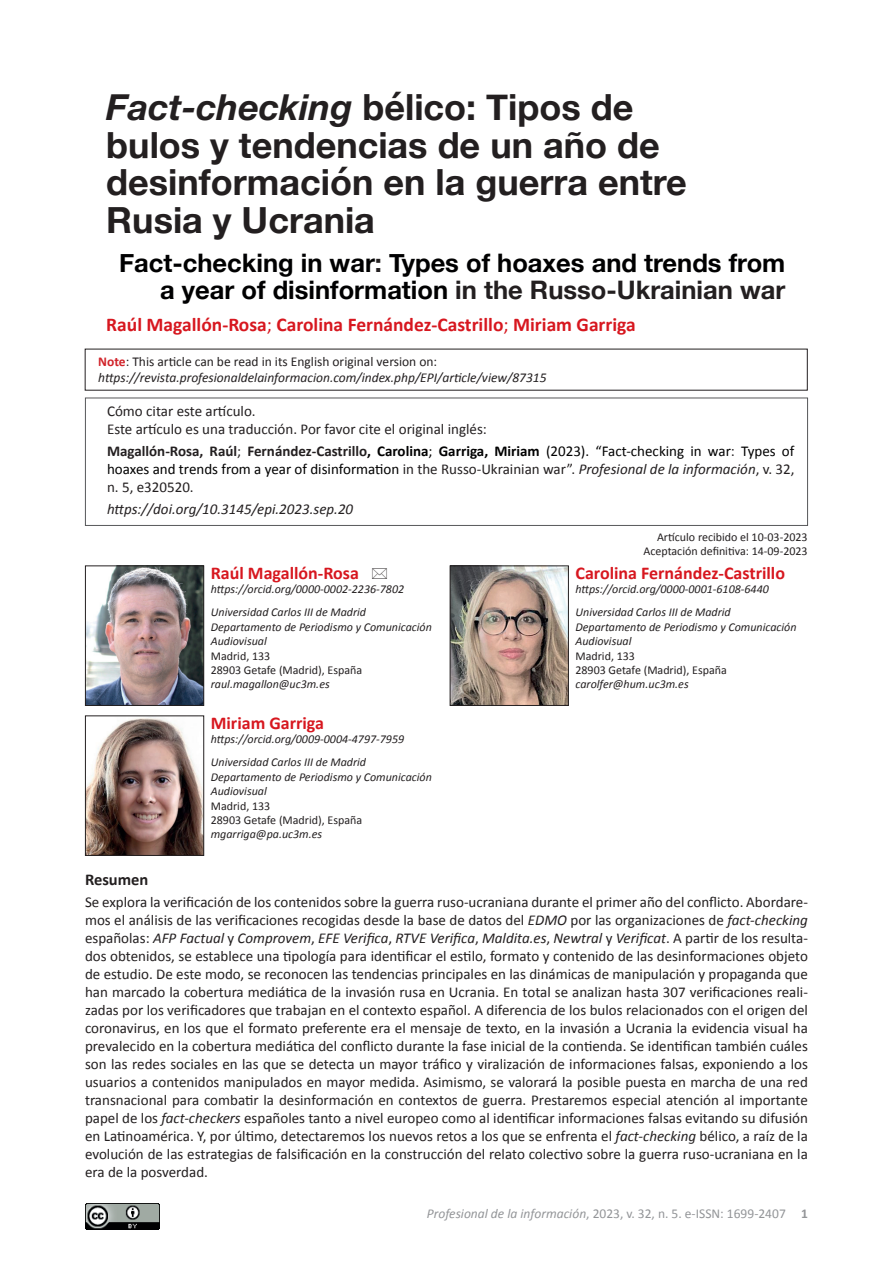
<style>
.page{position:relative;width:893px;height:1263px;background:#fff}
.page>*{position:absolute;margin:0;border:0;box-sizing:border-box;transform-origin:0 0}
.t1{font:700 36px/37.5px "Helvetica Neue";color:#231f20}
.t2{font:700 25.5px/27px "Helvetica Neue";color:#000001;text-align:right}
.t3{font:700 19.5px "Calibri";color:#d7171f}
.t4{font:700 18px "Calibri";color:#d7171f}
.t5{font:700 16.5px "Calibri";color:#231f20}
.t6{font:15px/18px "Calibri";color:#231f20}
.t7{font:15px/18px "Calibri";color:#000001;text-align:justify}
.t8{font:italic 15px "Calibri";color:#231f20}
.t9{font:italic 13.5px/16.2px "Calibri";color:#231f20}
.t10{font:13.5px "Calibri";color:#939598}
.t11{font:italic 12px/23px "Calibri";color:#231f20}
.t12{font:12px/14.4px "Calibri";color:#231f20}
.s1{font-style:italic}
.s2{color:#231f20}
.s3{font-weight:400}
.s4{font-weight:700;font-style:normal;color:#d1232a}
.s5{font-style:normal}
.s6{font-weight:700;color:#231f20}
.s7{font-weight:700}
.s8{font-style:italic;color:#231f20}
</style>
<div class="page">
<div style="left:85px;top:398px;width:723px;height:128px;border:1px solid #57585a"></div>
<img style="left:87px;top:567px;width:115px;height:137px">
<div style="left:85px;top:565px;width:119px;height:141px;border:1px solid #231f20"></div>
<img style="left:452px;top:567px;width:115px;height:137px">
<div style="left:450px;top:565px;width:119px;height:141px;border:1px solid #231f20"></div>
<img style="left:86px;top:1203px;width:74px;height:26px">
<img style="left:87px;top:717px;width:115px;height:137px">
<div style="left:85px;top:715px;width:119px;height:141px;border:1px solid #231f20"></div>
<h1 class="t1" style="left:106px;top:90px;width:582px"><span class="s1">Fact-checking</span> bélico: Tipos de bulos y tendencias de un año de desinformación en la guerra entre<br>Rusia y Ucrania</h1>
<h2 class="t2" style="left:119px;top:250px;width:668px">Fact-checking in war<span class="s2">:</span> Types of hoaxes and trends from a year of disinformation <span class="s2">in the Russo-Ukrainian war</span></h2>
<h3 class="t3" style="left:106px;top:313px;width:531px">Raúl Magallón-Rosa<span class="s3">;</span> Carolina Fernández-Castrillo<span class="s3">;</span> Miriam Garriga</h3>
<p class="t9" style="left:98px;top:352px;width:450px"><span class="s4">Note</span><span class="s5">: This article can be read in its English original version on: </span>https://revista.profesionaldelainformacion.com/index.php/EPI/article/view/87315</p>
<p class="t6" style="left:107px;top:401px;width:381px">Cómo citar este artículo.<br>Este artículo es una traducción. Por favor cite el original inglés:</p>
<p class="t7" style="left:107px;top:441px;width:689px"><span class="s6">Magallón-Rosa, Raúl</span><span class="s2">;</span> <span class="s6">Fernández-Castrillo</span><span class="s7">, Carolina</span>; <span class="s7">Garriga, Miriam</span> (2023). “Fact-checking in war<span class="s2">:</span> Types of hoaxes and trends from a year of disinformation <span class="s2">in the Russo-Ukrainian war”.</span> <span class="s8">Profesional de la información</span><span class="s2">, v. 32, n. 5, e320520.</span></p>
<p class="t8" style="left:107px;top:500px;width:248px">https://doi.org/10.3145/epi.2023.sep.20</p>
<p class="t12" style="left:643px;top:529px;width:166px;text-align:right">Artículo recibido el 10-03-2023<br>Aceptación definitiva: 14-09-2023</p>
<p class="t4" style="left:211px;top:562px;width:150px">Raúl Magallón-Rosa</p>
<p class="t11" style="left:211px;top:577px;width:195px">https://orcid.org/0000-0002-2236-7802<br>Universidad Carlos III de Madrid</p>
<p class="t11" style="left:211px;top:619px;width:223px;line-height:14.4px">Departamento de Periodismo y Comunicación<br>Audiovisual</p>
<p class="t12" style="left:211px;top:648px;width:153px">Madrid, 133<br>28903 Getafe (Madrid), España</p>
<p class="t11" style="left:211px;top:672px;width:120px">raul.magallon@uc3m.es</p>
<p class="t4" style="left:575px;top:562px;width:211px">Carolina Fernández-Castrillo</p>
<p class="t11" style="left:575px;top:577px;width:195px">https://orcid.org/0000-0001-6108-6440<br>Universidad Carlos III de Madrid</p>
<p class="t11" style="left:575px;top:619px;width:223px;line-height:14.4px">Departamento de Periodismo y Comunicación<br>Audiovisual</p>
<p class="t12" style="left:575px;top:648px;width:153px">Madrid, 133<br>28903 Getafe (Madrid), España</p>
<p class="t11" style="left:575px;top:672px;width:115px">carolfer@hum.uc3m.es</p>
<p class="t4" style="left:211px;top:712px;width:115px">Miriam Garriga</p>
<p class="t11" style="left:211px;top:727px;width:195px">https://orcid.org/0009-0004-4797-7959<br>Universidad Carlos III de Madrid</p>
<p class="t11" style="left:211px;top:769px;width:223px;line-height:14.4px">Departamento de Periodismo y Comunicación<br>Audiovisual</p>
<p class="t12" style="left:211px;top:798px;width:153px">Madrid, 133<br>28903 Getafe (Madrid), España</p>
<p class="t11" style="left:211px;top:822px;width:113px">mgarriga@pa.uc3m.es</p>
<p class="t5" style="left:85px;top:869px;width:65px">Resumen</p>
<p class="t6" style="left:85px;top:892px;width:724px;text-align:justify">Se explora la verificación de los contenidos sobre la guerra ruso-ucraniana durante el primer año del conflicto. Abordare&shy;mos el análisis de las verificaciones recogidas desde la base de datos del <span class="s1">EDMO</span> por las organizaciones de <span class="s1">fact-checking </span>españolas: <span class="s1">AFP Factual</span> y <span class="s1">Comprovem</span>, <span class="s1">EFE Verifica</span>, <span class="s1">RTVE Verifica</span>, <span class="s1">Maldita.es</span>, <span class="s1">Newtral</span> y <span class="s1">Verificat</span>. A partir de los resulta&shy;dos obtenidos, se establece una tipología para identificar el estilo, formato y contenido de las desinformaciones objeto de estudio. De este modo, se reconocen las tendencias principales en las dinámicas de manipulación y propaganda que han marcado la cobertura mediática de la invasión rusa en Ucrania. En total se analizan hasta 307 verificaciones reali&shy;zadas por los verificadores que trabajan en el contexto español. A diferencia de los bulos relacionados con el origen del coronavirus, en los que el formato preferente era el mensaje de texto, en la invasión a Ucrania la evidencia visual ha prevalecido en la cobertura mediática del conflicto durante la fase inicial de la contienda. Se identifican también cuáles son las redes sociales en las que se detecta un mayor tráfico y viralización de informaciones falsas, exponiendo a los usuarios a contenidos manipulados en mayor medida. Asimismo, se valorará la posible puesta en marcha de una red transnacional para combatir la desinformación en contextos de guerra. Prestaremos especial atención al importante papel de los <span class="s1">fact-checkers</span> españoles tanto a nivel europeo como al identificar informaciones falsas evitando su difusión en Latinoamérica. Y, por último, detectaremos los nuevos retos a los que se enfrenta el <span class="s1">fact-checking</span> bélico, a raíz de la evolución de las estrategias de falsificación en la construcción del relato colectivo sobre la guerra ruso-ucraniana en la era de la posverdad.</p>
<p class="t10" style="left:427px;top:1205px;width:383px"><span class="s1">Profesional de la información</span>, 2023, v. 32, n. 5. e-ISSN: 1699-2407 <span class="s7">1</span></p>
</div>
